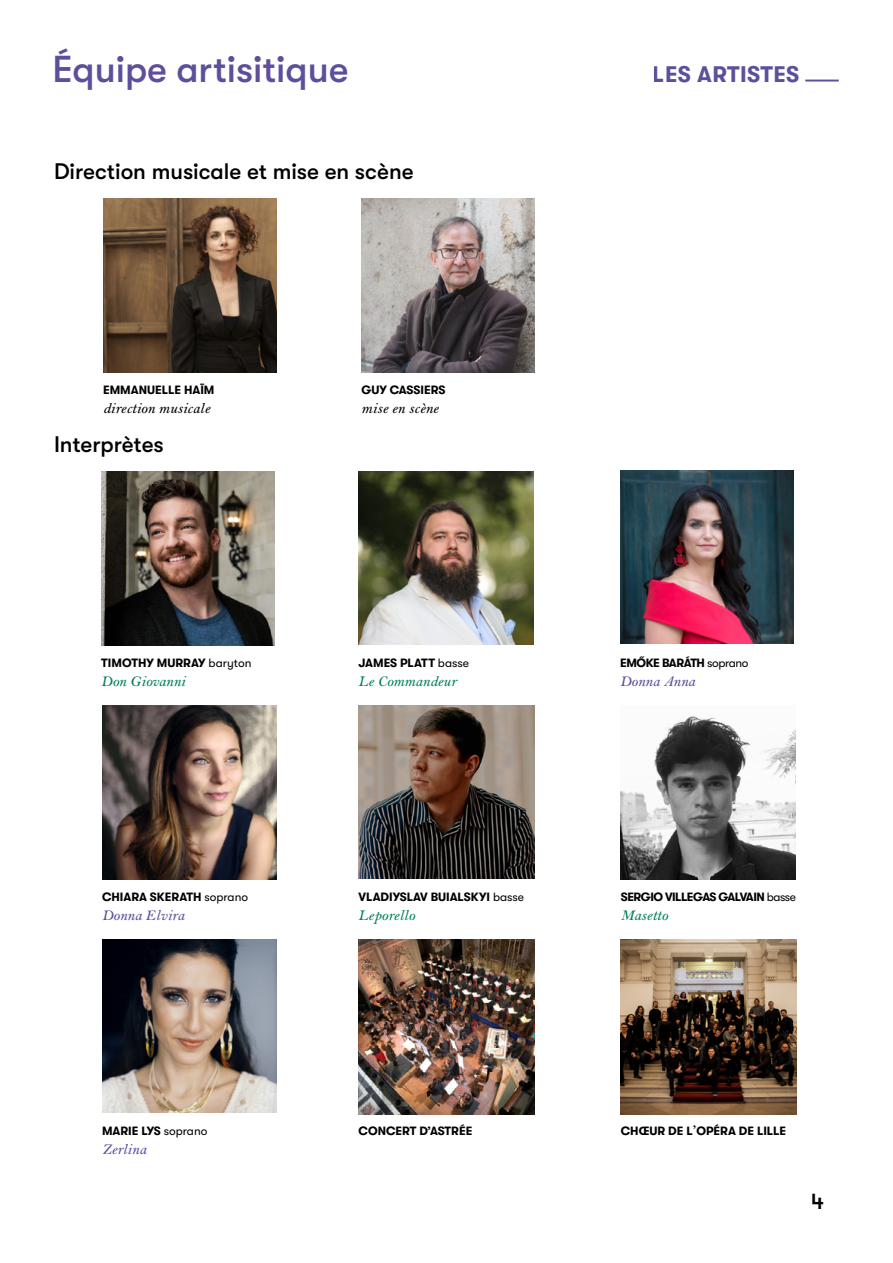
<style>
.page{position:relative;width:893px;height:1263px;background:#fff}
.page>*{position:absolute;margin:0;border:0;box-sizing:border-box;transform-origin:0 0}
.t1{font:500 37.5px "GT Walsheim";color:#5e4f9c}
.t2{font:500 22.5px "GT Walsheim";color:#000}
.t3{font:700 22.5px "GT Walsheim";letter-spacing:.02em;color:#5e4f9c}
.t4{font:italic 600 15px "Bell MT Std";color:#008155}
.t5{font:italic 600 15px "Bell MT Std";color:#000}
.t6{font:italic 600 15px "Bell MT Std";color:#5e4f9c}
.t7{font:700 12px "GT Walsheim";color:#000}
.t8{font:700 12px "GT Walsheim";letter-spacing:-.04em;color:#000}
.t9{font:700 12px "GT Walsheim";letter-spacing:-.035em;color:#000}
.s1{font-weight:400}
.s2{font-weight:400;font-size:13.5px}
</style>
<div class="page">
<img style="left:103px;top:199px;width:174px;height:173px">
<img style="left:362px;top:199px;width:172px;height:173px">
<img style="left:101px;top:472px;width:174px;height:173px">
<img style="left:359px;top:472px;width:174px;height:173px">
<img style="left:102px;top:705px;width:175px;height:174px">
<img style="left:359px;top:706px;width:175px;height:173px">
<img style="left:620px;top:471px;width:174px;height:173px">
<img style="left:621px;top:716px;width:175px;height:163px">
<img style="left:102px;top:939px;width:175px;height:173px">
<img style="left:359px;top:939px;width:175px;height:176px">
<img style="left:621px;top:940px;width:176px;height:175px">
<hr style="left:805px;top:80px;width:34px;height:2px;background:#5e4f9c">
<h1 class="t1" style="left:52px;top:48px;width:298px">Équipe artisitique</h1>
<h2 class="t2" style="left:54px;top:159px;width:361px">Direction musicale et mise en scène</h2>
<p class="t7" style="left:103px;top:383px;width:113px">EMMANUELLE HAÏM</p>
<p class="t5" style="left:103px;top:400px;width:109px">direction musicale</p>
<h2 class="t2" style="left:54px;top:432px;width:111px">Interprètes</h2>
<p class="t7" style="left:101px;top:656px;width:152px">TIMOTHY MURRAY <span class="s1">baryton</span></p>
<p class="t4" style="left:101px;top:673px;width:86px">Don Giovanni</p>
<p class="t7" style="left:362px;top:383px;width:85px">GUY CASSIERS</p>
<p class="t5" style="left:362px;top:400px;width:79px">mise en scène</p>
<p class="t7" style="left:359px;top:656px;width:112px">JAMES PLATT <span class="s1">basse</span></p>
<p class="t4" style="left:359px;top:673px;width:100px">Le Commandeur</p>
<h2 class="t3" style="left:653px;top:61px;width:148px">LES ARTISTES</h2>
<p class="t9" style="left:620px;top:656px;width:130px">EMŐKE BARÁTH <span class="s1">soprano</span></p>
<p class="t6" style="left:620px;top:673px;width:77px">Donna Anna</p>
<p class="t7" style="left:102px;top:890px;width:148px">CHIARA SKERATH <span class="s1">soprano</span></p>
<p class="t6" style="left:102px;top:907px;width:84px">Donna Elvira</p>
<p class="t7" style="left:102px;top:1124px;width:107px">MARIE LYS <span class="s1">soprano</span></p>
<p class="t6" style="left:102px;top:1141px;width:46px">Zerlina</p>
<p class="t7" style="left:359px;top:890px;width:167px">VLADIYSLAV BUIALSKYI <span class="s1">basse</span></p>
<p class="t4" style="left:359px;top:907px;width:58px">Leporello</p>
<p class="t8" style="left:621px;top:890px;width:177px">SERGIO VILLEGAS GALVAIN <span class="s1">basse</span></p>
<p class="t4" style="left:621px;top:907px;width:49px">Masetto</p>
<p class="t7" style="left:359px;top:1124px;width:115px">CONCERT D’ASTRÉE</p>
<p class="t7" style="left:621px;top:1124px;width:167px">CHŒUR DE L<span class="s2">’</span>OPÉRA DE LILLE</p>
<h2 class="t2" style="left:811px;top:1188px;width:15px">4</h2>
</div>
